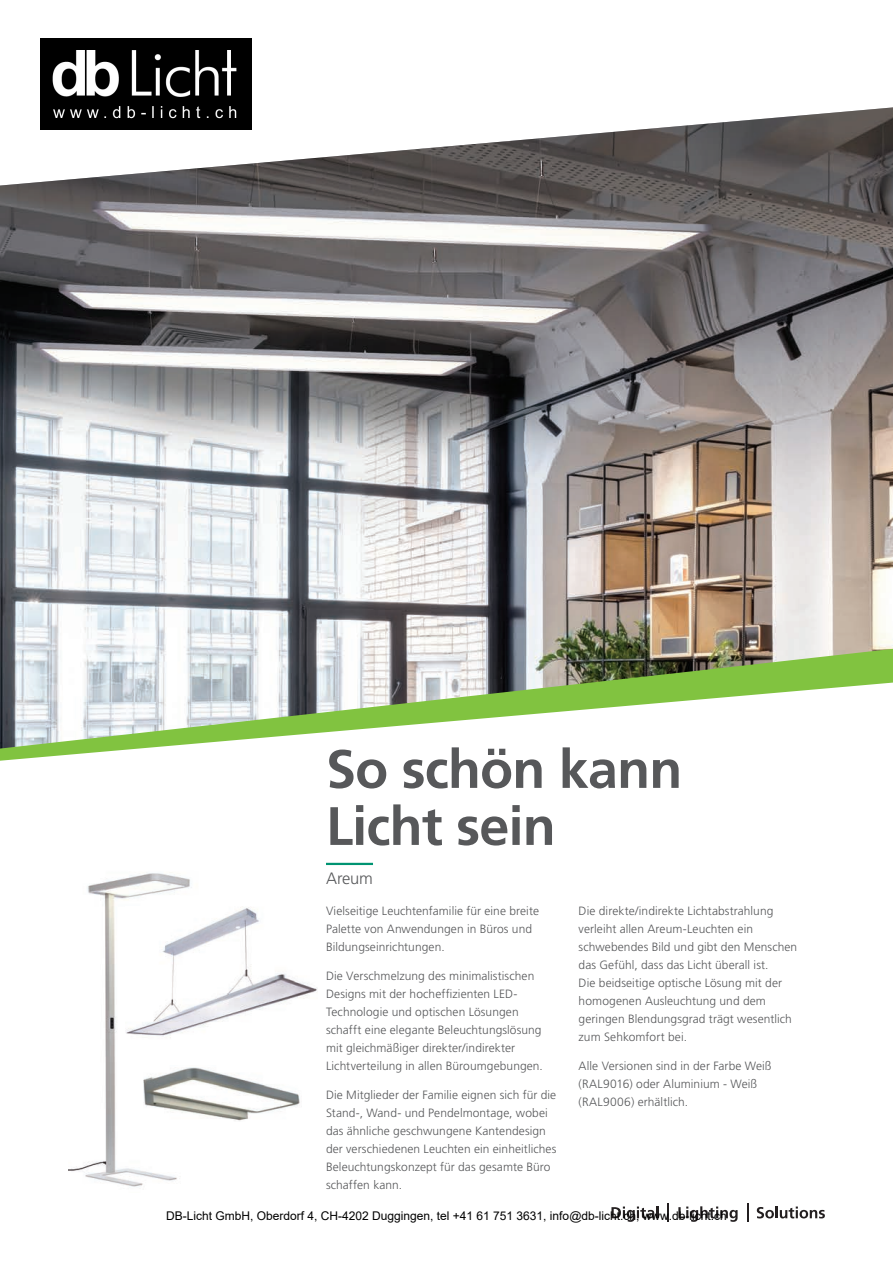
<style>
.page{position:relative;width:893px;height:1263px;background:#fff}
.page>*{position:absolute;margin:0;border:0;box-sizing:border-box;transform-origin:0 0}
.t1{font:700 54px/57px "Frutiger LT Std";letter-spacing:-.015em;color:#57585a}
.t2{font:300 16.5px "Frutiger LT Std";letter-spacing:-.015em;color:#57585a}
.t3{font:300 12px/18px "Frutiger LT Std";letter-spacing:.005em;color:#57585a}
.t4{font:12px "Arial";color:#000}
</style>
<div class="page">
<img style="left:68px;top:873px;width:124px;height:314px">
<hr style="left:326px;top:863px;width:47px;height:2px;background:#009472">
<img style="left:0;top:107px;width:893px;height:542px">
<svg style="left:0;top:649px;width:893px;height:112px"></svg>
<img style="left:125px;top:906px;width:192px;height:133px">
<img style="left:143px;top:1065px;width:157px;height:57px">
<svg style="left:668px;top:1203px;width:1px;height:19px"></svg>
<svg style="left:747px;top:1203px;width:1px;height:19px"></svg>
<svg style="left:611px;top:1206px;width:47px;height:16px"></svg>
<svg style="left:678px;top:1206px;width:60px;height:16px"></svg>
<svg style="left:757px;top:1206px;width:68px;height:12px"></svg>
<img style="left:41px;top:39px;width:210px;height:91px">
<h1 class="t1" style="left:326px;top:741px;width:358px">So schön kann<br>Licht sein</h1>
<h2 class="t2" style="left:326px;top:869px;width:48px">Areum</h2>
<p class="t3" style="left:326px;top:902px;width:215px">Vielseitige Leuchtenfamilie für eine breite<br>Palette von Anwendungen in Büros und<br>Bildungseinrichtungen.</p>
<p class="t3" style="left:326px;top:967px;width:218px">Die Verschmelzung des minimalistischen Designs mit der hocheffizienten LED-Technologie und optischen Lösungen schafft eine elegante Beleuchtungslösung mit gleichmäßiger direkter/indirekter Lichtverteilung in allen Büroumgebungen.</p>
<p class="t3" style="left:326px;top:1085px;width:232px">Die Mitglieder der Familie eignen sich für die Stand-, Wand- und Pendelmontage, wobei das ähnliche geschwungene Kantendesign der verschiedenen Leuchten ein einheitliches Beleuchtungskonzept für das gesamte Büro schaffen kann.</p>
<p class="t3" style="left:579px;top:902px;width:220px">Die direkte/indirekte Lichtabstrahlung verleiht allen Areum-Leuchten ein schwebendes Bild und gibt den Menschen das Gefühl, dass das Licht überall ist.<br>Die beidseitige optische Lösung mit der homogenen Ausleuchtung und dem geringen Blendungsgrad trägt wesentlich zum Sehkomfort bei.</p>
<p class="t3" style="left:579px;top:1057px;width:194px">Alle Versionen sind in der Farbe Weiß (RAL9016) oder Aluminium - Weiß (RAL9006) erhältlich.</p>
<p class="t4" style="left:166px;top:1207px;width:562px">DB-Licht GmbH, Oberdorf 4, CH-4202 Duggingen, tel +41 61 751 3631, info@db-licht.ch, www.db-licht.ch</p>
</div>
